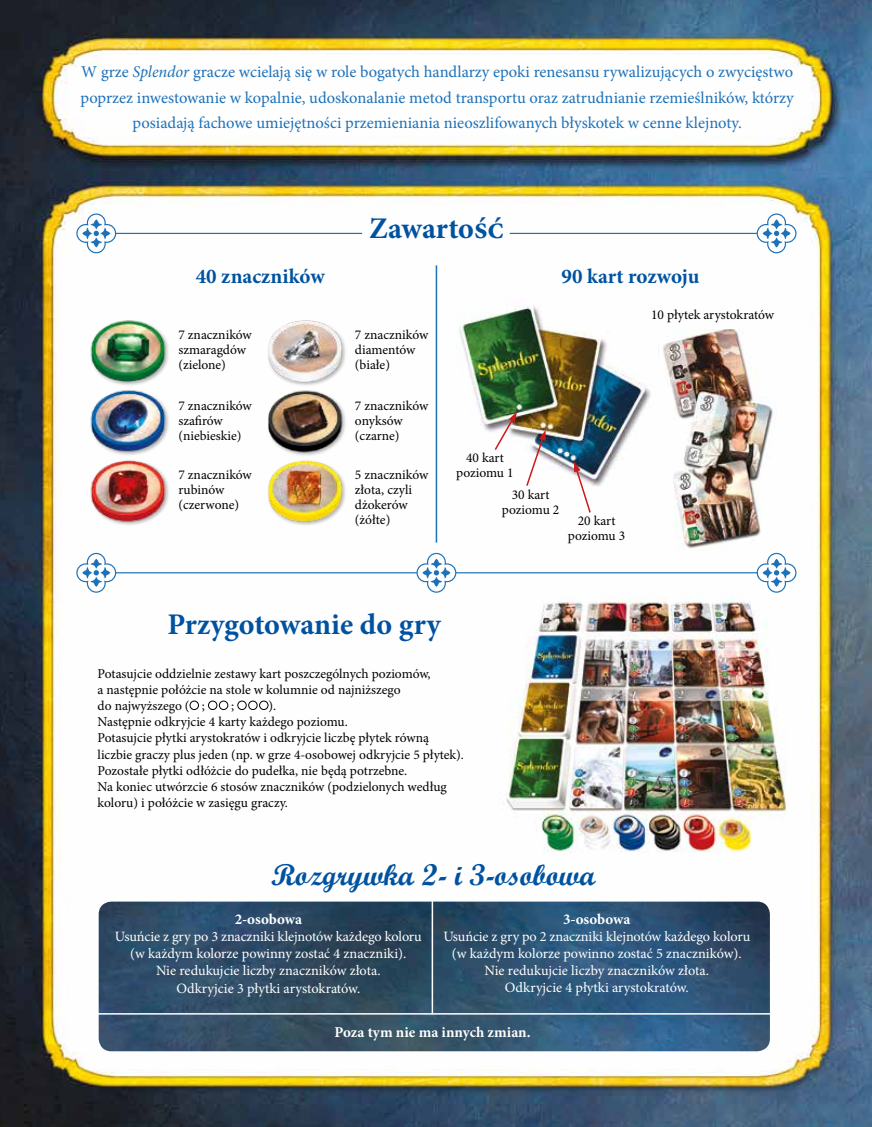
<style>
.page{position:relative;width:872px;height:1127px;background:#fff}
.page>*{position:absolute;margin:0;border:0;box-sizing:border-box;transform-origin:0 0}
.t1{font:700 30px "Minion Pro";color:#0052a1}
.t2{font:30px "Script MT Bold";color:#0052a1}
.t3{font:700 21px "Minion Pro";color:#0052a1}
.t4{font:16.5px/25.5px "Minion Pro";color:#1d71b8;text-align:center}
.t5{font:700 15px "Minion Pro";color:#fff}
.t6{font:14.25px/17.4px "Minion Pro";color:#fff;text-align:center}
.t7{font:13.5px/15px "Minion Pro";color:#000}
.s1{font-style:italic}
</style>
<div class="page">
<img style="left:0;top:0;width:872px;height:1127px">
<img style="left:456px;top:298px;width:204px;height:192px">
<svg style="left:493px;top:412px;width:24px;height:40px"></svg>
<svg style="left:525px;top:430px;width:20px;height:57px"></svg>
<svg style="left:574px;top:461px;width:18px;height:53px"></svg>
<hr style="left:115px;top:572px;width:302px;height:1px;background:#1d71b8">
<hr style="left:456px;top:572px;width:302px;height:1px;background:#1d71b8">
<svg style="left:76px;top:553px;width:40px;height:40px"></svg>
<svg style="left:756px;top:553px;width:40px;height:40px"></svg>
<hr style="left:436px;top:265px;width:1px;height:278px;background:#1d71b8">
<hr style="left:510px;top:233px;width:247px;height:1px;background:#1d71b8">
<hr style="left:115px;top:233px;width:247px;height:1px;background:#1d71b8">
<svg style="left:76px;top:213px;width:40px;height:40px"></svg>
<svg style="left:756px;top:213px;width:40px;height:40px"></svg>
<svg style="left:416px;top:553px;width:40px;height:40px"></svg>
<img style="left:99px;top:901px;width:671px;height:150px">
<img style="left:493px;top:595px;width:294px;height:260px">
<img style="left:657px;top:330px;width:119px;height:221px">
<img style="left:81px;top:302px;width:267px;height:226px">
<hr style="left:431px;top:894px;width:2px;height:120px;background:#fff">
<hr style="left:94px;top:1013px;width:686px;height:1px;background:#fff">
<div style="left:190px;top:701px;width:8px;height:8px;background:#fff;border-radius:50%"></div>
<div style="left:190px;top:701px;width:9px;height:9px;border:1px solid #000;border-radius:50%"></div>
<div style="left:208px;top:701px;width:9px;height:8px;background:#fff;border-radius:50%"></div>
<div style="left:208px;top:701px;width:9px;height:9px;border:1px solid #000;border-radius:50%"></div>
<div style="left:219px;top:701px;width:9px;height:8px;background:#fff;border-radius:50%"></div>
<div style="left:219px;top:701px;width:9px;height:9px;border:1px solid #000;border-radius:50%"></div>
<div style="left:238px;top:701px;width:8px;height:8px;background:#fff;border-radius:50%"></div>
<div style="left:237px;top:701px;width:10px;height:9px;border:1px solid #000;border-radius:50%"></div>
<div style="left:249px;top:701px;width:8px;height:8px;background:#fff;border-radius:50%"></div>
<div style="left:248px;top:701px;width:9px;height:9px;border:1px solid #000;border-radius:50%"></div>
<div style="left:259px;top:701px;width:9px;height:8px;background:#fff;border-radius:50%"></div>
<div style="left:259px;top:701px;width:9px;height:9px;border:1px solid #000;border-radius:50%"></div>
<p class="t4" style="left:81px;top:59px;width:714px">W grze <span class="s1">Splendor</span> gracze wcielają się w role bogatych handlarzy epoki renesansu rywalizujących o zwycięstwo poprzez inwestowanie w kopalnie, udoskonalanie metod transportu oraz zatrudnianie rzemieślników, którzy posiadają fachowe umiejętności przemieniania nieoszlifowanych błyskotek w cenne klejnoty.</p>
<h2 class="t3" style="left:196px;top:261px;width:131px">40 znaczników</h2>
<h1 class="t1" style="left:369px;top:208px;width:137px">ZawartoŚĆ</h1>
<h2 class="t3" style="left:561px;top:261px;width:139px">90 kart rozwoju</h2>
<p class="t7" style="left:651px;top:307px;width:124px">10 płytek arystokratów</p>
<p class="t7" style="left:178px;top:327px;width:75px">7 znaczników szmaragdów (zielone)</p>
<p class="t7" style="left:355px;top:327px;width:75px">7 znaczników diamentów (białe)</p>
<p class="t7" style="left:178px;top:398px;width:75px">7 znaczników szafirów (niebieskie)</p>
<p class="t7" style="left:355px;top:398px;width:75px">7 znaczników onyksów (czarne)</p>
<p class="t7" style="left:178px;top:467px;width:75px">7 znaczników rubinów (czerwone)</p>
<p class="t7" style="left:355px;top:467px;width:75px">5 znaczników złota, czyli dżokerów (żółte)</p>
<p class="t7" style="left:456px;top:450px;width:59px;text-align:center">40 kart poziomu 1</p>
<p class="t7" style="left:502px;top:487px;width:59px;text-align:center">30 kart poziomu 2</p>
<p class="t7" style="left:568px;top:514px;width:59px;text-align:center">20 kart poziomu 3</p>
<h1 class="t1" style="left:167px;top:603px;width:275px">Przygotowanie do gry</h1>
<p class="t7" style="left:98px;top:665px;width:334px;line-height:16.2px">Potasujcie oddzielnie zestawy kart poszczególnych poziomów, a następnie połóżcie na stole w kolumnie od najniższego<br>do najwyższego ( ;</p>
<p class="t7" style="left:98px;top:697px;width:368px;line-height:16.2px;text-indent:171px">).<br>Następnie odkryjcie 4 karty każdego poziomu.<br>Potasujcie płytki arystokratów i odkryjcie liczbę płytek równą liczbie graczy plus jeden (np. w grze 4-osobowej odkryjcie 5 płytek).<br>Pozostałe płytki odłóżcie do pudełka, nie będą potrzebne.<br>Na koniec utwórzcie 6 stosów znaczników (podzielonych według koloru) i połóżcie w zasięgu graczy.</p>
<p class="t7" style="left:231px;top:698px;width:5px">;</p>
<h1 class="t2" style="left:271px;top:857px;width:326px">Rozgrywka 2- i 3-osobowa</h1>
<p class="t5" style="left:235px;top:908px;width:69px">2-osobowa</p>
<p class="t6" style="left:115px;top:928px;width:308px">Usuńcie z gry po 3 znaczniki klejnotów każdego koloru (w każdym kolorze powinny zostać 4 znaczniki).<br>Nie redukujcie liczby znaczników złota.<br>Odkryjcie 3 płytki arystokratów.</p>
<p class="t5" style="left:563px;top:908px;width:69px">3-osobowa</p>
<p class="t6" style="left:443px;top:928px;width:308px">Usuńcie z gry po 2 znaczniki klejnotów każdego koloru (w każdym kolorze powinno zostać 5 znaczników).<br>Nie redukujcie liczby znaczników złota.<br>Odkryjcie 4 płytki arystokratów.</p>
<p class="t5" style="left:334px;top:1021px;width:197px">Poza tym nie ma innych zmian.</p>
</div>
